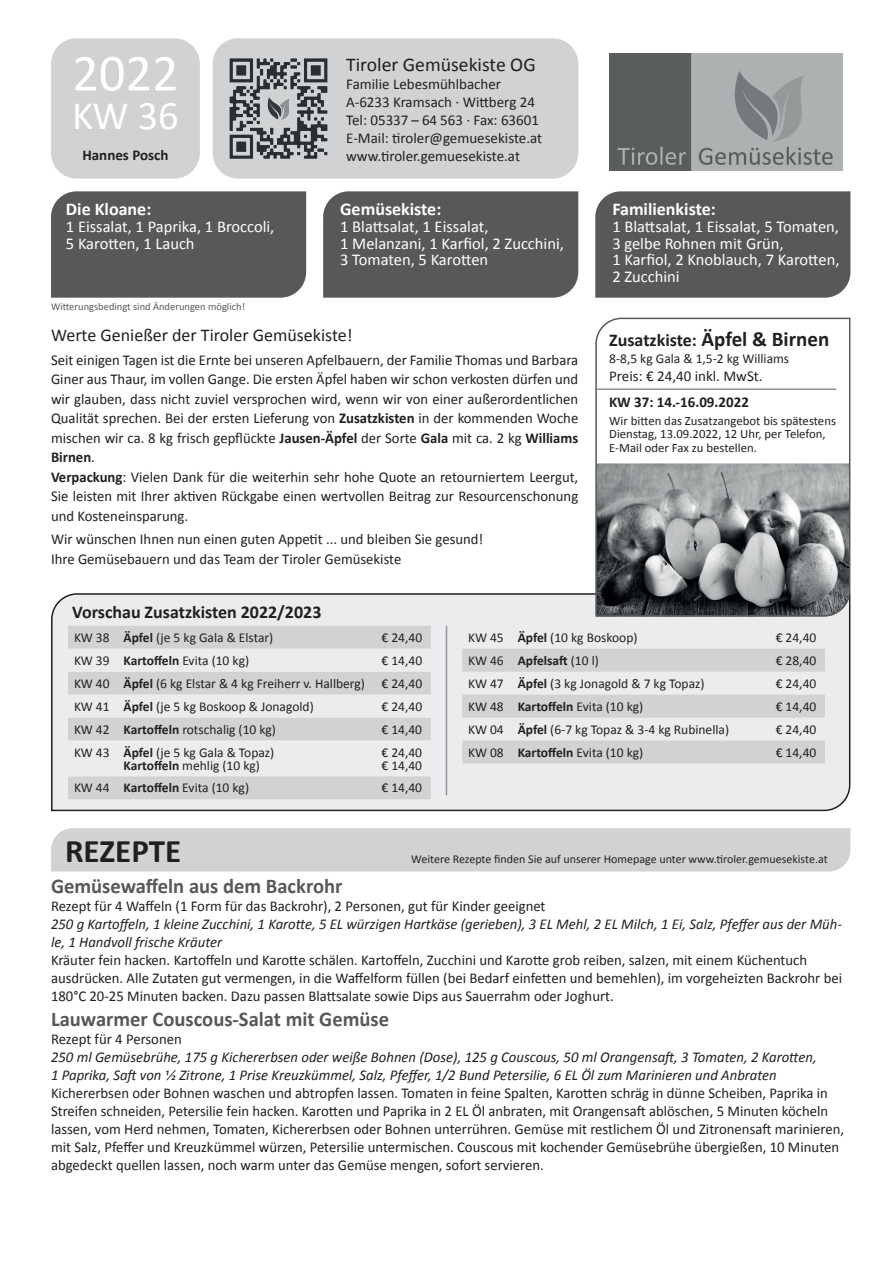
<style>
.page{position:relative;width:893px;height:1263px;background:#fff}
.page>*{position:absolute;margin:0;border:0;box-sizing:border-box;transform-origin:0 0}
.t1{font:52.5px "Calibri";color:#fff}
.t2{font:40.5px "Calibri";color:#fff}
.t3{font:700 33px "Calibri";color:#231f20}
.t4{font:700 21px "Calibri";color:#57585a}
.t5{font:19.5px "Calibri";color:#231f20}
.t6{font:700 18px "Calibri";color:#231f20}
.t7{font:700 18px "Calibri";color:#fff}
.t8{font:18px "Calibri";color:#231f20}
.t9{font:16.5px/16.5px "Calibri";color:#fff}
.t10{font:15px/18px "Calibri";color:#231f20}
.t11{font:italic 15px/18px "Calibri";color:#231f20}
.t12{font:700 15px "Calibri";color:#231f20}
.t13{font:13.5px/23px "Calibri";color:#231f20}
.t14{font:12.75px/13.5px "Calibri";color:#231f20}
.t15{font:12px "Calibri";color:#231f20}
.t16{font:10.5px "Calibri";color:#57585a}
.s1{font-weight:700}
.s2{font-size:21px}
</style>
<div class="page">
<div style="left:213px;top:38px;width:365px;height:141px;background:#d1d2d4;border-radius:26px"></div>
<img style="left:609px;top:53px;width:234px;height:117px">
<div style="left:51px;top:38px;width:149px;height:141px;background:#d1d2d4;border-radius:26px"></div>
<img style="left:229px;top:58px;width:99px;height:101px">
<div style="left:323px;top:191px;width:255px;height:107px;background:#57585a"></div>
<div style="left:595px;top:191px;width:255px;height:107px;background:#57585a"></div>
<div style="left:51px;top:191px;width:255px;height:107px;background:#57585a"></div>
<svg style="left:51px;top:593px;width:800px;height:219px;background:#e3e2e4"></svg>
<div style="left:68px;top:626px;width:363px;height:173px;background:#d1d2d4"></div>
<svg style="left:68px;top:649px;width:363px;height:127px;background:#e2e2e4"></svg>
<svg style="left:462px;top:626px;width:363px;height:137px;background:#dedfe1"></svg>
<hr style="left:446px;top:626px;width:1px;height:169px;background:#939598">
<div style="left:51px;top:828px;width:799px;height:43px;background:#d1d2d4"></div>
<svg style="left:595px;top:317px;width:256px;height:300px"></svg>
<hr style="left:597px;top:389px;width:239px;height:1px;background:#57585a">
<h1 class="t1" style="left:72px;top:40px;width:108px">2022</h1>
<h2 class="t2" style="left:72px;top:90px;width:108px">KW 36</h2>
<p class="t12" style="left:82px;top:146px;width:88px">Hannes Posch</p>
<p class="t7" style="left:66px;top:198px;width:87px">Die Kloane:</p>
<p class="t9" style="left:66px;top:218px;width:210px">1 Eissalat, 1 Paprika, 1 Broccoli,<br>5 Karotten, 1 Lauch</p>
<p class="t16" style="left:51px;top:300px;width:196px">Witterungsbedingt sind Änderungen möglich!</p>
<h3 class="t5" style="left:346px;top:52px;width:191px">Tiroler Gemüsekiste OG</h3>
<p class="t10" style="left:346px;top:75px;width:198px">Familie Lebesmühlbacher<br>A-6233 Kramsach · Wittberg 24<br>Tel: 05337 – 64 563 · Fax: 63601<br>E-Mail: tiroler@gemuesekiste.at www.tiroler.gemuesekiste.at</p>
<p class="t7" style="left:340px;top:198px;width:103px">Gemüsekiste:</p>
<p class="t9" style="left:340px;top:218px;width:225px">1 Blattsalat, 1 Eissalat,<br>1 Melanzani, 1 Karfiol, 2 Zucchini,<br>3 Tomaten, 5 Karotten</p>
<p class="t8" style="left:51px;top:324px;width:303px">Werte Genießer der Tiroler Gemüsekiste!</p>
<p class="t10" style="left:51px;top:350px;width:529px;line-height:19.5px">Seit einigen Tagen ist die Ernte bei unseren Apfelbauern, der Familie Thomas und Barbara Giner aus Thaur, im vollen Gange. Die ersten Äpfel haben wir schon verkosten dürfen und wir glauben, dass nicht zuviel versprochen wird, wenn wir von einer außerordentlichen Qualität sprechen. Bei der ersten Lieferung von <span class="s1">Zusatzkisten</span> in der kommenden Woche mischen wir ca. 8 kg frisch gepflückte <span class="s1">Jausen-Äpfel</span> der Sorte <span class="s1">Gala</span> mit ca. 2 kg <span class="s1">Williams Birnen</span>.<br><span class="s1">Verpackung</span>: Vielen Dank für die weiterhin sehr hohe Quote an retourniertem Leergut, Sie leisten mit Ihrer aktiven Rückgabe einen wertvollen Beitrag zur Resourcenschonung und Kosteneinsparung.</p>
<p class="t10" style="left:51px;top:530px;width:434px;line-height:19.5px">Wir wünschen Ihnen nun einen guten Appetit ... und bleiben Sie gesund!<br>Ihre Gemüsebauern und das Team der Tiroler Gemüsekiste</p>
<p class="t6" style="left:72px;top:600px;width:251px">Vorschau Zusatzkisten 2022/2023</p>
<p class="t7" style="left:612px;top:198px;width:105px">Familienkiste:</p>
<p class="t9" style="left:612px;top:218px;width:229px">1 Blattsalat, 1 Eissalat, 5 Tomaten,<br>3 gelbe Rohnen mit Grün,<br>1 Karfiol, 2 Knoblauch, 7 Karotten,<br>2 Zucchini</p>
<p class="t6" style="left:609px;top:329px;width:222px">Zusatzkiste: <span class="s2">Äpfel &amp; Birnen</span></p>
<p class="t13" style="left:609px;top:347px;width:182px">8-8,5 kg Gala &amp; 1,5-2 kg Williams</p>
<p class="t10" style="left:609px;top:367px;width:155px">Preis: € 24,40 inkl. MwSt.</p>
<p class="t12" style="left:609px;top:393px;width:141px">KW 37: 14.-16.09.2022</p>
<p class="t14" style="left:609px;top:414px;width:228px">Wir bitten das Zusatzangebot bis spätestens<br>Dienstag, 13.09.2022, 12 Uhr, per Telefon,<br>E-Mail oder Fax zu bestellen.</p>
<p class="t13" style="left:74px;top:626px;width:201px">KW 38 <span class="s1">Äpfel</span> (je 5 kg Gala &amp; Elstar)</p>
<p class="t13" style="left:381px;top:626px;width:42px">€ 24,40</p>
<p class="t13" style="left:74px;top:649px;width:177px">KW 39 <span class="s1">Kartoffeln</span> Evita (10 kg)</p>
<p class="t13" style="left:74px;top:649px;width:350px;text-align:justify;text-indent:307px">€ 14,40<br>KW 40 <span class="s1">Äpfel</span> (6 kg Elstar &amp; 4 kg Freiherr v. Hallberg) € 24,40<br>KW 41 <span class="s1">Äpfel</span> (je 5 kg Boskoop &amp; Jonagold)</p>
<p class="t13" style="left:381px;top:695px;width:42px">€ 24,40</p>
<p class="t13" style="left:74px;top:718px;width:203px">KW 42 <span class="s1">Kartoffeln</span> rotschalig (10 kg)</p>
<p class="t13" style="left:381px;top:718px;width:42px">€ 14,40</p>
<p class="t13" style="left:124px;top:745px;width:152px;line-height:13.5px;text-indent:-50px">KW 43 <span class="s1">Äpfel</span> (je 5 kg Gala &amp; Topaz)<br><span class="s1">Kartoffeln</span> mehlig (10 kg)</p>
<p class="t13" style="left:381px;top:745px;width:42px;line-height:13.5px">€ 24,40 € 14,40</p>
<p class="t13" style="left:74px;top:776px;width:177px">KW 44 <span class="s1">Kartoffeln</span> Evita (10 kg)</p>
<p class="t13" style="left:381px;top:776px;width:42px">€ 14,40</p>
<p class="t13" style="left:468px;top:626px;width:171px">KW 45 <span class="s1">Äpfel</span> (10 kg Boskoop)</p>
<p class="t13" style="left:776px;top:626px;width:42px">€ 24,40</p>
<p class="t13" style="left:468px;top:649px;width:132px">KW 46 <span class="s1">Apfelsaft</span> (10 l)</p>
<p class="t13" style="left:776px;top:649px;width:42px">€ 28,40</p>
<p class="t13" style="left:468px;top:672px;width:238px">KW 47 <span class="s1">Äpfel</span> (3 kg Jonagold &amp; 7 kg Topaz)</p>
<p class="t13" style="left:776px;top:672px;width:42px">€ 24,40</p>
<p class="t13" style="left:468px;top:695px;width:177px">KW 48 <span class="s1">Kartoffeln</span> Evita (10 kg)</p>
<p class="t13" style="left:776px;top:695px;width:42px">€ 14,40</p>
<p class="t13" style="left:468px;top:718px;width:262px">KW 04 <span class="s1">Äpfel</span> (6-7 kg Topaz &amp; 3-4 kg Rubinella)</p>
<p class="t13" style="left:776px;top:718px;width:42px">€ 24,40</p>
<p class="t13" style="left:468px;top:741px;width:177px">KW 08 <span class="s1">Kartoffeln</span> Evita (10 kg)</p>
<p class="t13" style="left:776px;top:741px;width:42px">€ 14,40</p>
<h3 class="t3" style="left:65px;top:830px;width:118px">REZEPTE</h3>
<p class="t15" style="left:411px;top:851px;width:418px">Weitere Rezepte finden Sie auf unserer Homepage unter www.tiroler.gemuesekiste.at</p>
<h3 class="t4" style="left:51px;top:872px;width:293px">Gemüsewaffeln aus dem Backrohr</h3>
<p class="t10" style="left:51px;top:897px;width:496px">Rezept für 4 Waffeln (1 Form für das Backrohr), 2 Personen, gut für Kinder geeignet</p>
<p class="t11" style="left:51px;top:914px;width:792px">250 g Kartoffeln, 1 kleine Zucchini, 1 Karotte, 5 EL würzigen Hartkäse (gerieben), 3 EL Mehl, 2 EL Milch, 1 Ei, Salz, Pfeffer aus der Müh&shy;le, 1 Handvoll frische Kräuter</p>
<p class="t10" style="left:51px;top:951px;width:792px">Kräuter fein hacken. Kartoffeln und Karotte schälen. Kartoffeln, Zucchini und Karotte grob reiben, salzen, mit einem Küchentuch ausdrücken. Alle Zutaten gut vermengen, in die Waffelform füllen (bei Bedarf einfetten und bemehlen), im vorgeheizten Backrohr bei<br>180°C 20-25 Minuten backen. Dazu passen Blattsalate sowie Dips aus Sauerrahm oder Joghurt.</p>
<h3 class="t4" style="left:51px;top:1006px;width:340px">Lauwarmer Couscous-Salat mit Gemüse</h3>
<p class="t10" style="left:51px;top:1030px;width:132px">Rezept für 4 Personen</p>
<p class="t11" style="left:51px;top:1047px;width:767px">250 ml Gemüsebrühe, 175 g Kichererbsen oder weiße Bohnen (Dose), 125 g Couscous, 50 ml Orangensaft, 3 Tomaten, 2 Karotten,<br>1 Paprika, Saft von 1/2 Zitrone, 1 Prise Kreuzkümmel, Salz, Pfeffer, 1/2 Bund Petersilie, 6 EL Öl zum Marinieren und Anbraten</p>
<p class="t10" style="left:51px;top:1084px;width:795px">Kichererbsen oder Bohnen waschen und abtropfen lassen. Tomaten in feine Spalten, Karotten schräg in dünne Scheiben, Paprika in Streifen schneiden, Petersilie fein hacken. Karotten und Paprika in 2 EL Öl anbraten, mit Orangensaft ablöschen, 5 Minuten köcheln lassen, vom Herd nehmen, Tomaten, Kichererbsen oder Bohnen unterrühren. Gemüse mit restlichem Öl und Zitronensaft marinieren, mit Salz, Pfeffer und Kreuzkümmel würzen, Petersilie untermischen. Couscous mit kochender Gemüsebrühe übergießen, 10 Minuten abgedeckt quellen lassen, noch warm unter das Gemüse mengen, sofort servieren.</p>
</div>
